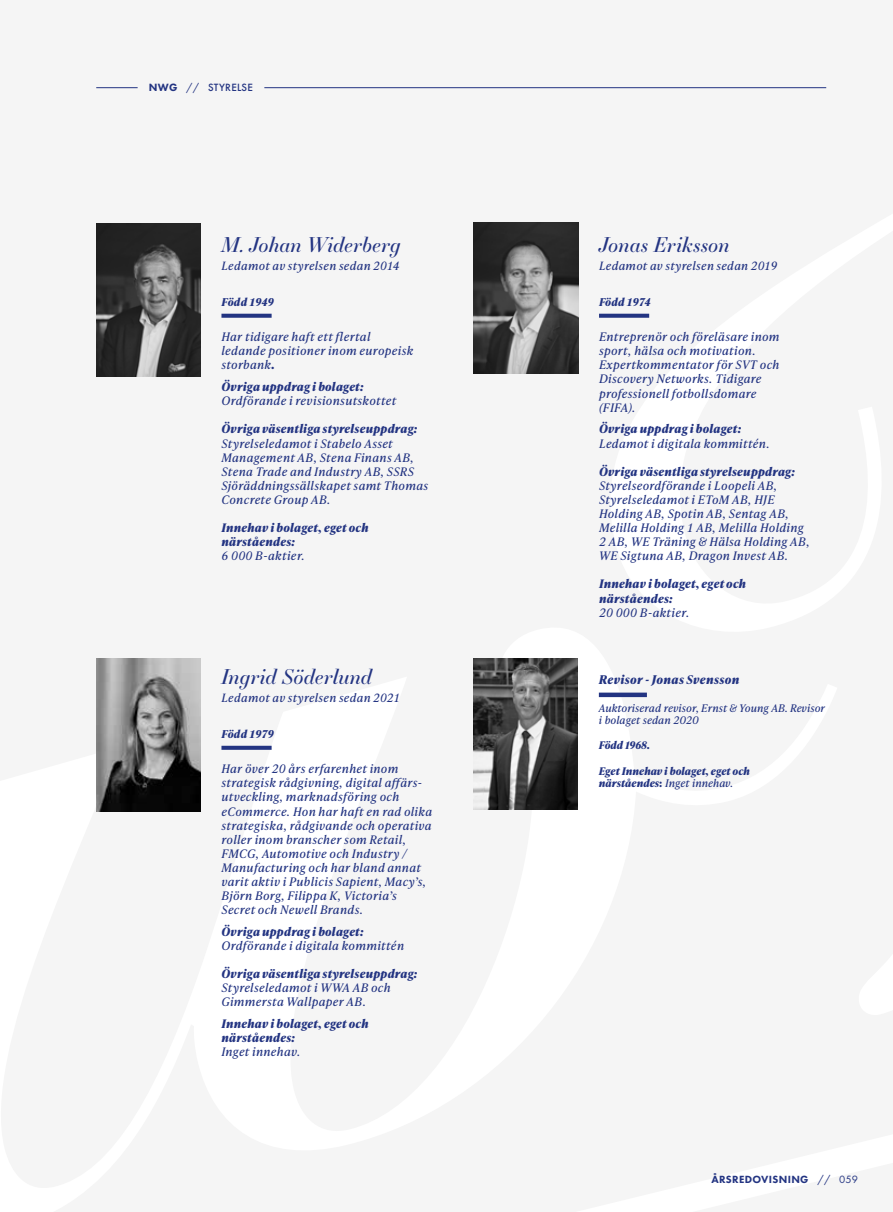
<style>
.page{position:relative;width:893px;height:1212px;background:#fff}
.page>*{position:absolute;margin:0;border:0;box-sizing:border-box;transform-origin:0 0}
.t1{font:italic 20.25px "Essonnes Display";letter-spacing:.005em;color:#233482}
.t2{font:italic 700 12px "Ivy Presto Text";letter-spacing:.025em;color:#233482}
.t3{font:italic 11.7px/14.1px "Ivy Presto Text";letter-spacing:.02em;color:#233482}
.t4{font:italic 700 11.7px/14.1px "Ivy Presto Text";letter-spacing:.015em;color:#233482}
.t5{font:italic 11.55px "Ivy Presto Text";letter-spacing:.02em;color:#233482}
.t6{font:500 10.95px "Futura PT";letter-spacing:.03em;color:#233482}
.t7{font:italic 700 10.8px "Ivy Presto Text";letter-spacing:-.005em;color:#233482}
.t8{font:800 10.8px "Futura PT";letter-spacing:.03em;color:#233482}
.t9{font:italic 700 10.5px/12.6px "Ivy Presto Text";color:#233482}
.t10{font:italic 10.5px/12.6px "Ivy Presto Text";color:#233482}
.s1{font-weight:800}
.s2{font-weight:400}
.s3{font-weight:700}
.s4{font-style:normal}
.s5{font-weight:400;font-size:10.95px}
</style>
<div class="page">
<img style="left:97px;top:223px;width:104px;height:153px">
<img style="left:97px;top:658px;width:104px;height:154px">
<img style="left:473px;top:222px;width:105px;height:152px">
<img style="left:473px;top:658px;width:104px;height:151px">
<svg style="left:221px;top:314px;width:51px;height:4px"></svg>
<svg style="left:221px;top:746px;width:51px;height:4px"></svg>
<svg style="left:599px;top:314px;width:50px;height:4px"></svg>
<hr style="left:599px;top:693px;width:48px;height:4px;background:#233482">
<hr style="left:96px;top:87px;width:42px;height:1px;background:#233482">
<hr style="left:264px;top:87px;width:562px;height:1px;background:#233482">
<p class="t6" style="left:149px;top:81px;width:106px"><span class="s1">NWG</span> <span class="s2">//</span> STYRELSE</p>
<h1 class="t1" style="left:221px;top:230px;width:181px">M. Johan Widerberg</h1>
<p class="t5" style="left:221px;top:257px;width:180px">Ledamot av styrelsen sedan 2014</p>
<p class="t7" style="left:221px;top:294px;width:54px">Född 1949</p>
<p class="t3" style="left:221px;top:329px;width:194px">Har tidigare haft ett flertal ledande positioner inom europeisk storbank<span class="s3">.</span></p>
<p class="t4" style="left:221px;top:379px;width:144px">Övriga uppdrag i bolaget:</p>
<p class="t3" style="left:221px;top:393px;width:176px">Ordförande i revisionsutskottet</p>
<p class="t4" style="left:221px;top:422px;width:197px">Övriga väsentliga styrelseuppdrag:</p>
<p class="t3" style="left:221px;top:436px;width:208px">Styrelseledamot i Stabelo Asset<br>Management AB, Stena Finans AB,<br>Stena Trade and Industry AB, SSRS<br>Sjöräddningssällskapet samt Thomas<br>Concrete Group AB.</p>
<p class="t4" style="left:221px;top:520px;width:149px">Innehav i bolaget, eget och närståendes:</p>
<p class="t3" style="left:221px;top:548px;width:85px">6 000 B-aktier.</p>
<h1 class="t1" style="left:221px;top:662px;width:152px">Ingrid Söderlund</h1>
<p class="t5" style="left:221px;top:689px;width:180px">Ledamot av styrelsen sedan 2021</p>
<p class="t7" style="left:221px;top:726px;width:54px">Född 1979</p>
<p class="t3" style="left:221px;top:761px;width:212px">Har över 20 års erfarenhet inom strategisk rådgivning, digital affärs&shy;utveckling, marknadsföring och eCommerce. Hon har haft en rad olika strategiska, rådgivande och operativa roller inom branscher som Retail, FMCG, Automotive och Industry / Manufacturing och har bland annat varit aktiv i Publicis Sapient, Macy’s, Björn Borg, Filippa K, Victoria’s Secret och Newell Brands.</p>
<p class="t4" style="left:221px;top:924px;width:144px">Övriga uppdrag i bolaget:</p>
<p class="t3" style="left:221px;top:938px;width:184px">Ordförande i digitala kommittén</p>
<p class="t4" style="left:221px;top:966px;width:197px">Övriga väsentliga styrelseuppdrag:</p>
<p class="t3" style="left:221px;top:980px;width:171px">Styrelseledamot i WWA AB och<br>Gimmersta Wallpaper AB.</p>
<p class="t4" style="left:221px;top:1016px;width:149px">Innehav i bolaget, eget och närståendes:</p>
<p class="t3" style="left:221px;top:1044px;width:81px">Inget innehav.</p>
<h1 class="t1" style="left:599px;top:230px;width:132px">Jonas Eriksson</h1>
<p class="t5" style="left:599px;top:257px;width:180px">Ledamot av styrelsen sedan 2019</p>
<p class="t7" style="left:599px;top:294px;width:53px">Född 1974</p>
<p class="t3" style="left:599px;top:329px;width:182px">Entreprenör och föreläsare inom sport, hälsa och motivation.<br>Expertkommentator för SVT och<br>Discovery Networks. Tidigare professionell fotbollsdomare (FIFA).</p>
<p class="t4" style="left:599px;top:422px;width:144px">Övriga uppdrag i bolaget:</p>
<p class="t3" style="left:599px;top:436px;width:173px">Ledamot i digitala kommittén.</p>
<p class="t4" style="left:599px;top:464px;width:197px">Övriga väsentliga styrelseuppdrag:</p>
<p class="t3" style="left:599px;top:478px;width:212px">Styrelseordförande i Loopeli AB, Styrelseledamot i EToM AB, HJE Holding AB, Spotin AB, Sentag AB, Melilla Holding 1 AB, Melilla Holding 2 AB, WE Träning &amp; Hälsa Holding AB, WE Sigtuna AB, Dragon Invest AB.</p>
<p class="t4" style="left:599px;top:577px;width:149px">Innehav i bolaget, eget och närståendes:</p>
<p class="t3" style="left:599px;top:605px;width:92px">20 000 B-aktier.</p>
<p class="t2" style="left:599px;top:671px;width:142px">Revisor - Jonas Svensson</p>
<p class="t10" style="left:599px;top:701px;width:228px">Auktoriserad revisor, Ernst &amp; Young AB. Revisor i bolaget sedan 2020</p>
<p class="t9" style="left:599px;top:739px;width:53px">Född 1968.</p>
<p class="t9" style="left:599px;top:764px;width:153px">Eget Innehav i bolaget, eget och närståendes<span class="s4">:</span> <span class="s2">Inget innehav.</span></p>
<p class="t8" style="left:711px;top:1172px;width:148px">ÅRSREDOVISNING <span class="s5">// 059</span></p>
</div>
